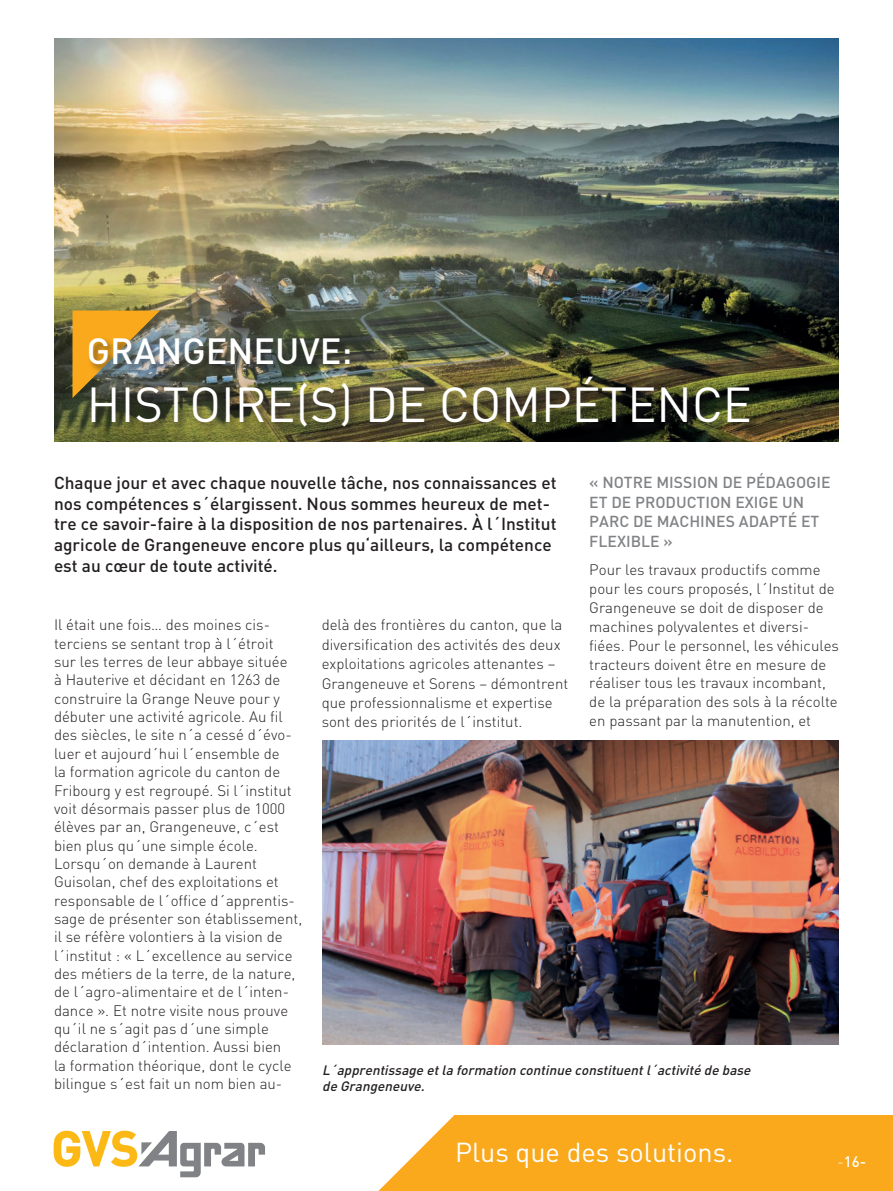
<style>
.page{position:relative;width:893px;height:1191px;background:#fff}
.page>*{position:absolute;margin:0;border:0;box-sizing:border-box;transform-origin:0 0}
.t1{font:48.45px "DIN";color:#fff}
.t2{font:500 36px "DIN";color:#fff}
.t3{font:27.15px "DIN";color:#fff}
.t4{font:500 17.25px/20.7px "DIN";color:#231f20}
.t5{font:500 15.75px/19.8px "DIN";color:#808285}
.t6{font:300 15px/18.3px "DIN";color:#231f20}
.t7{font:500 15px "DIN";color:#fff}
.t8{font:italic 500 13.5px/16.2px "DIN";color:#231f20}
.s1{font-weight:300}
</style>
<div class="page">
<div style="left:454px;top:1115px;width:439px;height:76px;background:#f9a91b"></div>
<svg style="left:378px;top:1115px;width:76px;height:76px"></svg>
<svg style="left:54px;top:1130px;width:211px;height:47px"></svg>
<img style="left:54px;top:38px;width:785px;height:403px">
<svg style="left:72px;top:310px;width:88px;height:88px;background:#e09d24"></svg>
<div style="left:88px;top:336px;width:672px;height:100px;background:#231f20;opacity:.6"></div>
<img style="left:322px;top:740px;width:517px;height:304px">
<h2 class="t2" style="left:87px;top:328px;width:267px">GRANGENEUVE:</h2>
<h1 class="t1" style="left:87px;top:374px;width:667px">HISTOIRE(S) DE COMPÉTENCE</h1>
<p class="t5" style="left:589px;top:471px;width:243px">« NOTRE MISSION DE PÉDAGOGIE<br>ET DE PRODUCTION EXIGE UN<br>PARC DE MACHINES ADAPTÉ ET<br>FLEXIBLE »</p>
<p class="t6" style="left:589px;top:560px;width:251px;line-height:18.9px">Pour les travaux productifs comme pour les cours proposés, l´Institut de Grangeneuve se doit de disposer de machines polyvalentes et diversi&shy;fiées. Pour le personnel, les véhicules tracteurs doivent être en mesure de réaliser tous les travaux incombant, de la préparation des sols à la récolte en passant par la manutention, et</p>
<p class="t4" style="left:54px;top:472px;width:504px">Chaque jour et avec chaque nouvelle tâche, nos connaissances et nos compétences s´élargissent. Nous sommes heureux de met&shy;tre ce savoir-faire à la disposition de nos partenaires. À l´Institut agricole de Grangeneuve encore plus qu‘ailleurs, la compétence est au cœur de toute activité.</p>
<p class="t6" style="left:54px;top:615px;width:250px">Il était une fois… des moines cis&shy;terciens se sentant trop à l´étroit<br>sur les terres de leur abbaye située<br>à Hauterive et décidant en 1263 de construire la Grange Neuve pour y débuter une activité agricole. Au fil des siècles, le site n´a cessé d´évo&shy;luer et aujourd´hui l´ensemble de<br>la formation agricole du canton de Fribourg y est regroupé. Si l´institut voit désormais passer plus de 1000 élèves par an, Grangeneuve, c´est bien plus qu´une simple école.<br>Lorsqu´on demande à Laurent Guisolan, chef des exploitations et responsable de l´office d´apprentis&shy;sage de présenter son établissement, il se réfère volontiers à la vision de l´institut : « L´excellence au service des métiers de la terre, de la nature, de l´agro-alimentaire et de l´inten&shy;dance ». Et notre visite nous prouve qu´il ne s´agit pas d´une simple déclaration d´intention. Aussi bien<br>la formation théorique, dont le cycle bilingue s´est fait un nom bien au-</p>
<p class="t6" style="left:322px;top:615px;width:248px;line-height:19.4px">delà des frontières du canton, que la diversification des activités des deux exploitations agricoles attenantes – Grangeneuve et Sorens – démontrent que professionnalisme et expertise sont des priorités de l´institut.</p>
<p class="t8" style="left:322px;top:1061px;width:433px">L´apprentissage etla formation continue constituentl´activité de base de Grangeneuve.</p>
<h3 class="t3" style="left:455px;top:1135px;width:280px">Plus que des solutions.</h3>
<p class="t7" style="left:837px;top:1151px;width:30px"><span class="s1">-</span>16-</p>
</div>
